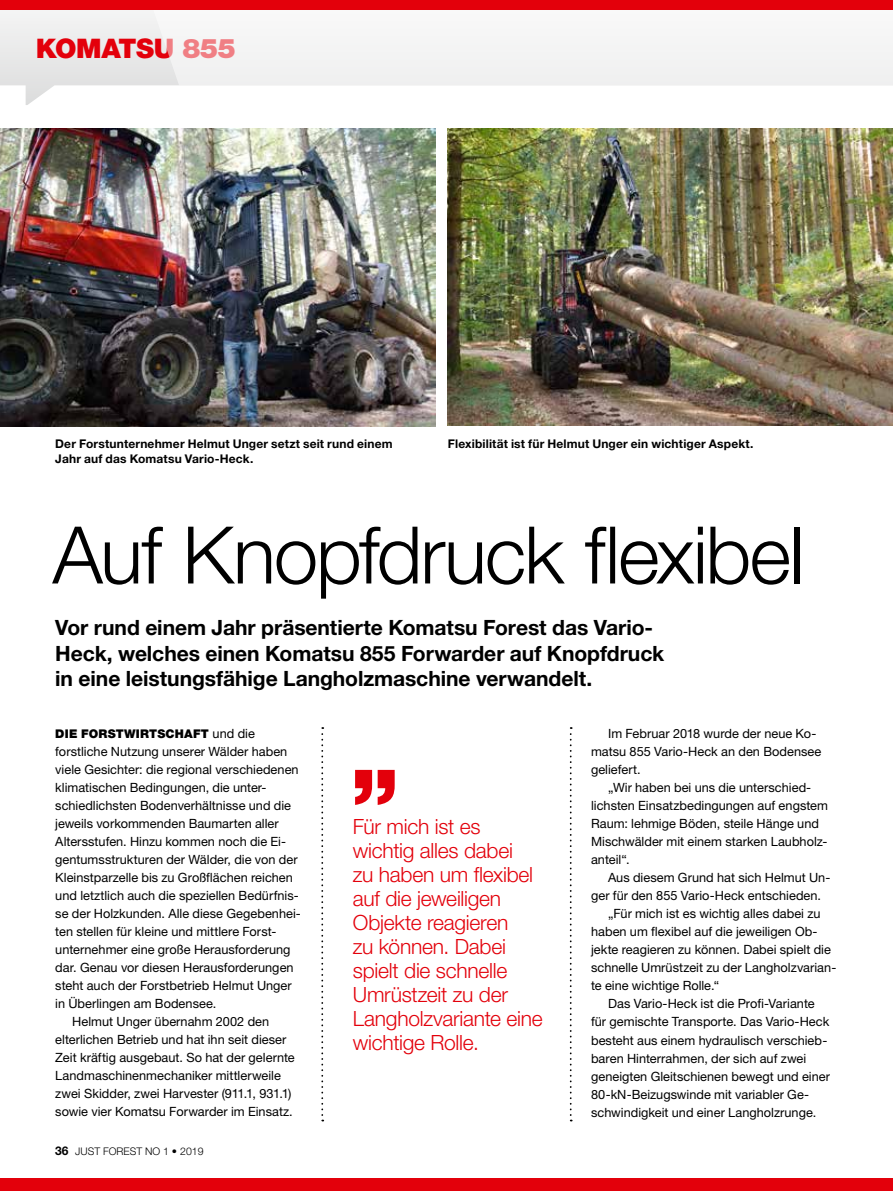
<style>
.page{position:relative;width:893px;height:1191px;background:#fff}
.page>*{position:absolute;margin:0;border:0;box-sizing:border-box;transform-origin:0 0}
.t1{font:300 79.5px "Helvetica Neue LT Std";letter-spacing:-.025em;color:#000}
.t2{font:900 27px "Helvetica Neue LT Std";letter-spacing:-.015em;color:#e3000b}
.t3{font:700 21.15px/25.3px "Helvetica Neue LT Std";letter-spacing:-.005em;color:#000}
.t4{font:300 21px/24px "Helvetica Neue LT Std";letter-spacing:-.01em;color:#e3000b}
.t5{font:12.75px/18px "Helvetica Neue LT Std";color:#000}
.t6{font:700 12px/15px "Helvetica Neue LT Std";letter-spacing:.015em;color:#000}
.t7{font:900 12px "Helvetica Neue LT Std";letter-spacing:.015em;color:#000}
.t8{font:300 10.5px "Helvetica Neue LT Std";color:#000}
.s1{font-weight:400;font-size:12.75px}
.s2{font-weight:700;font-size:12px}
</style>
<div class="page">
<svg style="left:0;top:9px;width:179px;height:96px"></svg>
<img style="left:448px;top:129px;width:445px;height:296px">
<img style="left:0;top:129px;width:436px;height:298px">
<div style="left:148px;top:9px;width:745px;height:76px;background:#f4f4f4"></div>
<svg style="left:355px;top:770px;width:40px;height:35px"></svg>
<svg style="left:321px;top:727px;width:2px;height:394px"></svg>
<svg style="left:570px;top:727px;width:2px;height:394px"></svg>
<div style="left:0;top:0;width:893px;height:9px;background:#e3000b"></div>
<div style="left:0;top:1178px;width:893px;height:13px;background:#e3000b"></div>
<h2 class="t2" style="left:36px;top:33px;width:202px">KOMATSU 855</h2>
<p class="t6" style="left:55px;top:436px;width:339px">Der Forstunternehmer Helmut Unger setzt seit rund einem<br>Jahr auf das Komatsu Vario-Heck.</p>
<p class="t6" style="left:448px;top:436px;width:307px">Flexibilität ist für Helmut Unger ein wichtiger Aspekt.</p>
<h1 class="t1" style="left:53px;top:506px;width:753px">Auf Knopfdruck flexibel</h1>
<h3 class="t3" style="left:55px;top:614px;width:611px">Vor rund einem Jahr präsentierte Komatsu Forest das Vario-<br>Heck, welches einen Komatsu 855 Forwarder auf Knopfdruck in eine leistungsfähige Langholzmaschine verwandelt.</h3>
<p class="t7" style="left:55px;top:727px;width:201px">DIE FORSTWIRTSCHAFT <span class="s1">und die</span></p>
<p class="t5" style="left:55px;top:742px;width:234px">forstliche Nutzung unserer Wälder haben</p>
<p class="t5" style="left:55px;top:760px;width:245px">viele Gesichter: die regional verschiedenen</p>
<p class="t5" style="left:55px;top:778px;width:213px">klimatischen Bedingungen, die unter-</p>
<p class="t5" style="left:55px;top:796px;width:237px">schiedlichsten Bodenverhältnisse und die</p>
<p class="t5" style="left:55px;top:814px;width:225px">jeweils vorkommenden Baumarten aller</p>
<p class="t5" style="left:55px;top:832px;width:232px">Altersstufen. Hinzu kommen noch die Ei-</p>
<p class="t5" style="left:55px;top:850px;width:244px">gentumsstrukturen der Wälder, die von der</p>
<p class="t5" style="left:55px;top:868px;width:239px">Kleinstparzelle bis zu Großflächen reichen</p>
<p class="t5" style="left:55px;top:886px;width:245px">und letztlich auch die speziellen Bedürfnis-</p>
<p class="t5" style="left:55px;top:904px;width:247px">se der Holzkunden. Alle diese Gegebenhei-</p>
<p class="t5" style="left:55px;top:922px;width:223px">ten stellen für kleine und mittlere Forst-</p>
<p class="t5" style="left:55px;top:940px;width:237px">unternehmer eine große Herausforderung</p>
<p class="t5" style="left:55px;top:958px;width:240px">dar. Genau vor diesen Herausforderungen</p>
<p class="t5" style="left:55px;top:976px;width:238px">steht auch der Forstbetrieb Helmut Unger</p>
<p class="t5" style="left:55px;top:994px;width:163px">in Überlingen am Bodensee.</p>
<p class="t5" style="left:72px;top:1012px;width:198px">Helmut Unger übernahm 2002 den</p>
<p class="t5" style="left:55px;top:1030px;width:233px">elterlichen Betrieb und hat ihn seit dieser</p>
<p class="t5" style="left:55px;top:1048px;width:241px">Zeit kräftig ausgebaut. So hat der gelernte</p>
<p class="t5" style="left:55px;top:1066px;width:227px">Landmaschinenmechaniker mittlerweile</p>
<p class="t5" style="left:55px;top:1084px;width:238px">zwei Skidder, zwei Harvester (911.1, 931.1)</p>
<p class="t5" style="left:55px;top:1102px;width:239px">sowie vier Komatsu Forwarder im Einsatz.</p>
<p class="t5" style="left:591px;top:724px;width:232px;text-indent:17px">Im Februar 2018 wurde der neue Ko&shy;matsu 855 Vario-Heck an den Bodensee geliefert.</p>
<p class="t5" style="left:591px;top:778px;width:239px;text-indent:17px">„Wir haben bei uns die unterschied&shy;lichsten Einsatzbedingungen auf engstem Raum: lehmige Böden, steile Hänge und Mischwälder mit einem starken Laubholz&shy;anteil“.</p>
<p class="t5" style="left:608px;top:868px;width:224px">Aus diesem Grund hat sich Helmut Un-</p>
<p class="t5" style="left:591px;top:886px;width:231px">ger für den 855 Vario-Heck entschieden.</p>
<p class="t5" style="left:608px;top:904px;width:214px">„Für mich ist es wichtig alles dabei zu</p>
<p class="t5" style="left:591px;top:922px;width:228px">haben um flexibel auf die jeweiligen Ob-</p>
<p class="t5" style="left:591px;top:940px;width:241px">jekte reagieren zu können. Dabei spielt die</p>
<p class="t5" style="left:591px;top:958px;width:247px">schnelle Umrüstzeit zu der Langholzvarian-</p>
<p class="t5" style="left:591px;top:976px;width:130px">te eine wichtige Rolle.“</p>
<p class="t5" style="left:608px;top:994px;width:208px">Das Vario-Heck ist die Profi-Variante</p>
<p class="t5" style="left:591px;top:1012px;width:240px">für gemischte Transporte. Das Vario-Heck</p>
<p class="t5" style="left:591px;top:1030px;width:238px">besteht aus einem hydraulisch verschieb-</p>
<p class="t5" style="left:591px;top:1048px;width:217px">baren Hinterrahmen, der sich auf zwei</p>
<p class="t5" style="left:591px;top:1066px;width:240px">geneigten Gleitschienen bewegt und einer</p>
<p class="t5" style="left:591px;top:1084px;width:220px">80-kN-Beizugswinde mit variabler Ge-</p>
<p class="t5" style="left:591px;top:1102px;width:227px">schwindigkeit und einer Langholzrunge.</p>
<h3 class="t4" style="left:353px;top:813px;width:191px">Für mich ist es wichtig alles dabei<br>zu haben um flexibel auf die jeweiligen<br>Objekte reagieren<br>zu können. Dabei spielt die schnelle<br>Umrüstzeit zu der<br>Langholzvariante eine wichtige Rolle.</h3>
<p class="t8" style="left:55px;top:1144px;width:150px"><span class="s2">36</span> JUST FOREST NO 1 • 2019</p>
</div>
